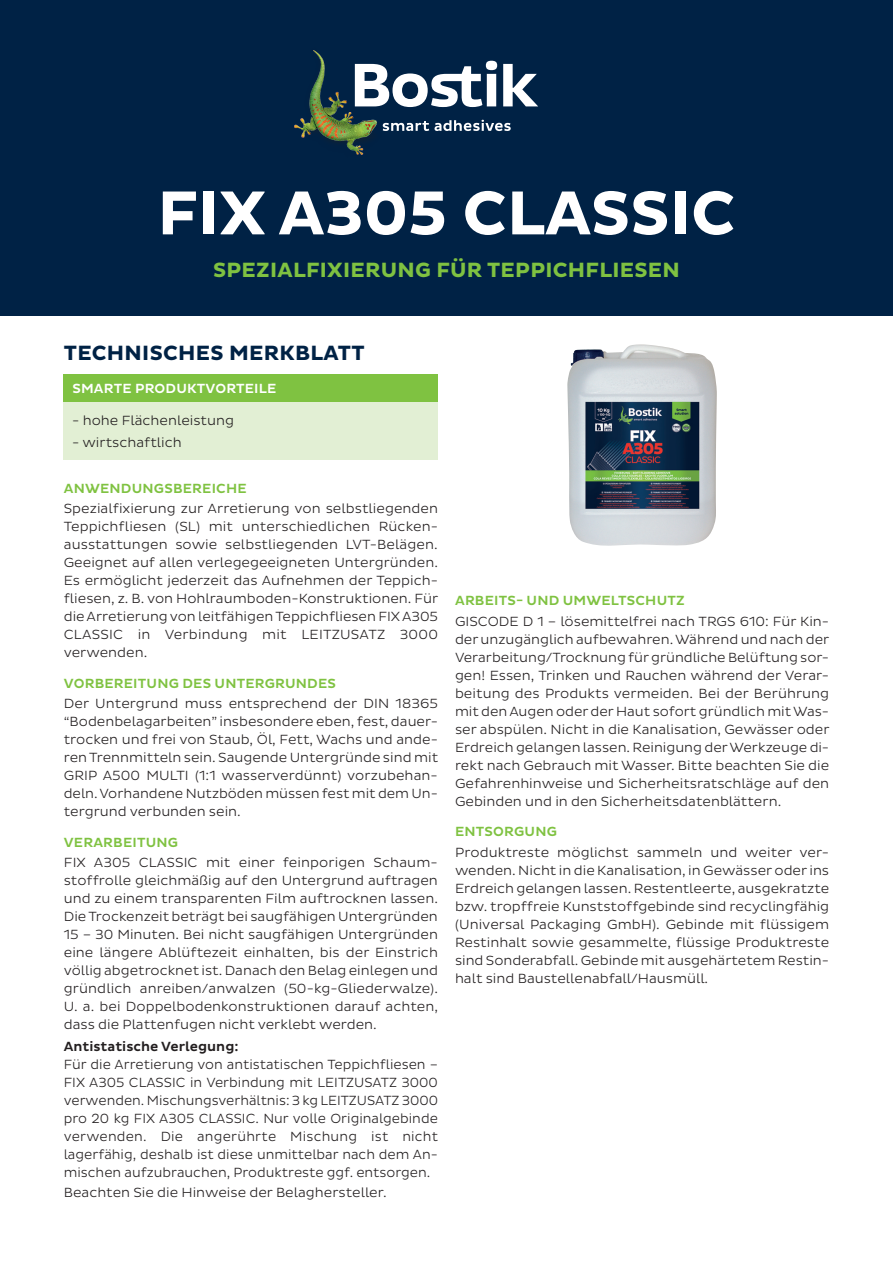
<style>
.page{position:relative;width:893px;height:1263px;background:#fff}
.page>*{position:absolute;margin:0;border:0;box-sizing:border-box;transform-origin:0 0}
.t1{font:700 63px "Bostik";color:#fff}
.t2{font:700 21px "Bostik";letter-spacing:.015em;color:#7fc241}
.t3{font:700 21px "Bostik";letter-spacing:.015em;color:#002245}
.t4{font:300 13.5px/18px "Bostik";color:#231f20;text-align:justify}
.t5{font:500 13.5px "Bostik";letter-spacing:.015em;color:#7fc241}
.t6{font:500 13.5px "Bostik";color:#231f20}
.t7{font:500 13.5px "Bostik";letter-spacing:.015em;color:#fff}
</style>
<div class="page">
<div style="left:0;top:0;width:893px;height:316px;background:#002245"></div>
<img style="left:295px;top:51px;width:82px;height:103px">
<svg style="left:383px;top:121px;width:46px;height:10px"></svg>
<svg style="left:435px;top:120px;width:76px;height:11px"></svg>
<svg style="left:355px;top:61px;width:183px;height:46px"></svg>
<img style="left:567px;top:344px;width:150px;height:202px">
<div style="left:64px;top:375px;width:374px;height:27px;background:#7fc241"></div>
<div style="left:64px;top:402px;width:374px;height:58px;background:#e2efd4"></div>
<h1 class="t1" style="left:157px;top:177px;width:580px">FIX A305 CLASSIC</h1>
<h2 class="t2" style="left:213px;top:257px;width:468px">SPEZIALFIXIERUNG FÜR TEPPICHFLIESEN</h2>
<h2 class="t3" style="left:64px;top:341px;width:302px">TECHNISCHES MERKBLATT</h2>
<p class="t7" style="left:72px;top:381px;width:206px">SMARTE PRODUKTVORTEILE</p>
<p class="t4" style="left:72px;top:411px;width:163px">- hohe Flächenleistung</p>
<p class="t4" style="left:72px;top:433px;width:111px">- wirtschaftlich</p>
<p class="t5" style="left:64px;top:481px;width:184px">ANWENDUNGSBEREICHE</p>
<p class="t4" style="left:64px;top:500px;width:376px">Spezialfixierung zur Arretierung von selbstliegenden Teppichfliesen (SL) mit unterschiedlichen Rücken&shy;ausstattungen sowie selbstliegenden LVT-Belägen.<br>Geeignet auf allen verlegegeeigneten Untergründen.<br>Es ermöglicht jederzeit das Aufnehmen der Teppich&shy;fliesen, z. B. von Hohlraumboden-Konstruktionen. Für die Arretierung von leitfähigen Teppichfliesen FIX A305<br>CLASSIC in Verbindung mit LEITZUSATZ 3000 verwenden.</p>
<p class="t5" style="left:64px;top:676px;width:274px">VORBEREITUNG DES UNTERGRUNDES</p>
<p class="t4" style="left:64px;top:694px;width:376px">Der Untergrund muss entsprechend der DIN 18365 “Bodenbelagarbeiten” insbesondere eben, fest, dauer&shy;trocken und frei von Staub, Öl, Fett, Wachs und ande&shy;ren Trennmitteln sein. Saugende Untergründe sind mit GRIP A500 MULTI (1:1 wasserverdünnt) vorzubehan&shy;deln. Vorhandene Nutzböden müssen fest mit dem Un&shy;tergrund verbunden sein.</p>
<p class="t5" style="left:64px;top:834px;width:116px">VERARBEITUNG</p>
<p class="t4" style="left:64px;top:853px;width:376px">FIX A305 CLASSIC mit einer feinporigen Schaum&shy;stoffrolle gleichmäßig auf den Untergrund auftragen und zu einem transparenten Film auftrocknen lassen.<br>Die Trockenzeit beträgt bei saugfähigen Untergründen 15 – 30 Minuten. Bei nicht saugfähigen Untergründen eine längere Ablüftezeit einhalten, bis der Einstrich völlig abgetrocknet ist. Danach den Belag einlegen und gründlich anreiben/anwalzen (50-kg-Gliederwalze).<br>U. a. bei Doppelbodenkonstruktionen darauf achten, dass die Plattenfugen nicht verklebt werden.</p>
<p class="t6" style="left:64px;top:1039px;width:176px">Antistatische Verlegung:</p>
<p class="t4" style="left:64px;top:1056px;width:376px">Für die Arretierung von antistatischen Teppichfliesen – FIX A305 CLASSIC in Verbindung mit LEITZUSATZ 3000 verwenden. Mischungsverhältnis: 3 kg LEITZUSATZ 3000 pro 20 kg FIX A305 CLASSIC. Nur volle Originalgebinde verwenden. Die angerührte Mischung ist nicht lagerfähig, deshalb ist diese unmittelbar nach dem An&shy;mischen aufzubrauchen, Produktreste ggf. entsorgen.</p>
<p class="t4" style="left:64px;top:1184px;width:324px">Beachten Sie die Hinweise der Belaghersteller.</p>
<p class="t5" style="left:455px;top:593px;width:231px">ARBEITS- UND UMWELTSCHUTZ</p>
<p class="t4" style="left:455px;top:612px;width:376px">GISCODE D 1 – lösemittelfrei nach TRGS 610: Für Kin&shy;der unzugänglich aufbewahren. Während und nach der Verarbeitung/Trocknung für gründliche Belüftung sor&shy;gen! Essen, Trinken und Rauchen während der Verar&shy;beitung des Produkts vermeiden. Bei der Berührung mit den Augen oder der Haut sofort gründlich mit Was&shy;ser abspülen. Nicht in die Kanalisation, Gewässer oder Erdreich gelangen lassen. Reinigung der Werkzeuge di&shy;rekt nach Gebrauch mit Wasser. Bitte beachten Sie die Gefahrenhinweise und Sicherheitsratschläge auf den Gebinden und in den Sicherheitsdatenblättern.</p>
<p class="t5" style="left:455px;top:824px;width:103px">ENTSORGUNG</p>
<p class="t4" style="left:455px;top:843px;width:376px">Produktreste möglichst sammeln und weiter ver&shy;wenden. Nicht in die Kanalisation, in Gewässer oder ins Erdreich gelangen lassen. Restentleerte, ausgekratzte bzw. tropffreie Kunststoffgebinde sind recyclingfähig (Universal Packaging GmbH). Gebinde mit flüssigem Restinhalt sowie gesammelte, flüssige Produktreste sind Sonderabfall. Gebinde mit ausgehärtetem Restin&shy;halt sind Baustellenabfall/Hausmüll.</p>
</div>
